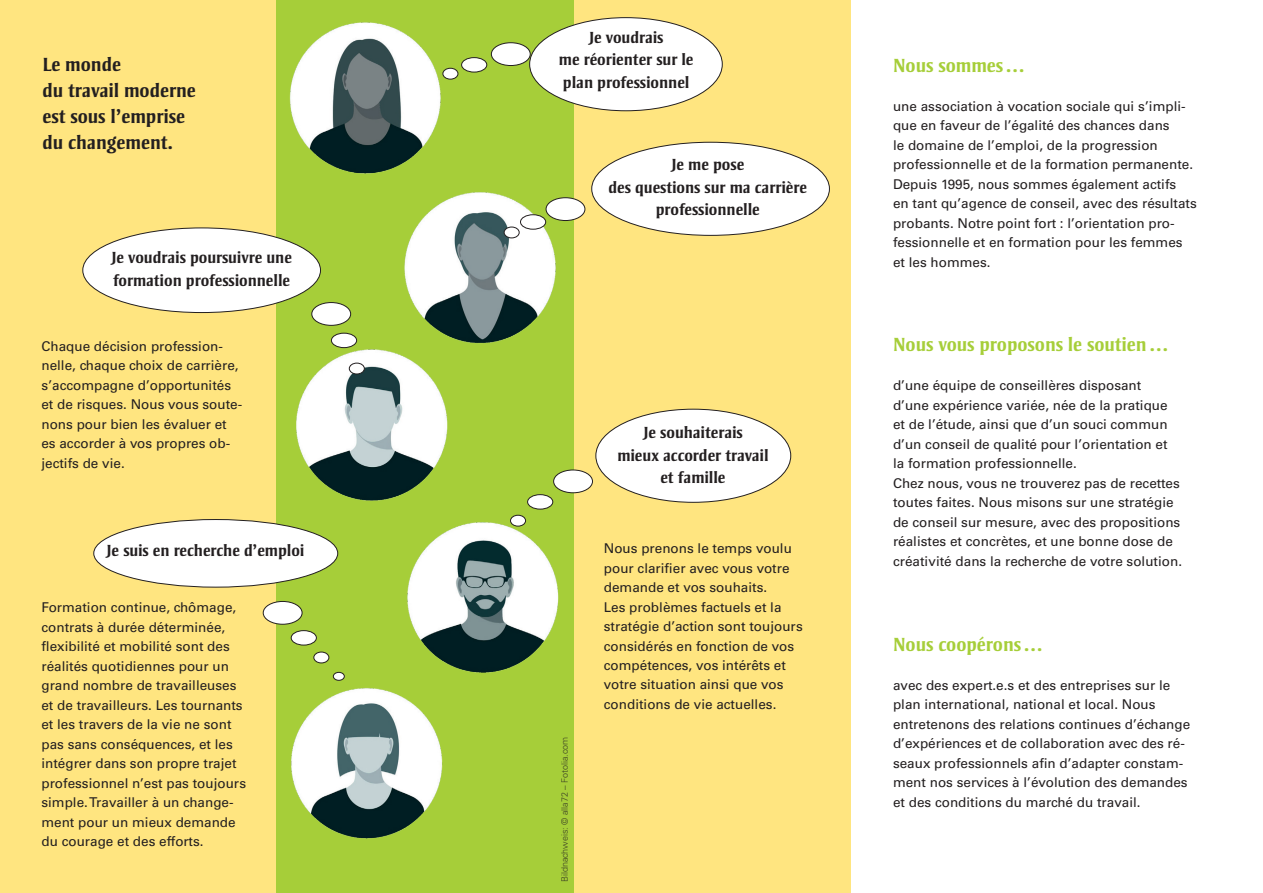
<style>
.page{position:relative;width:1263px;height:893px;background:#fff}
.page>*{position:absolute;margin:0;border:0;box-sizing:border-box;transform-origin:0 0}
.t1{font:700 19.5px/26.2px "Strayhorn MT Std";color:#231f20}
.t2{font:700 19.5px "Strayhorn MT Std";color:#a6ce39}
.t3{font:700 16.5px/22.5px "Strayhorn MT Std";color:#231f20;text-align:center}
.t4{font:13.5px/19.5px "Univers LT Std";color:#231f20}
.t5{font:300 9px "Univers LT Std";color:#231f20}
</style>
<div class="page">
<div style="left:0;top:0;width:850px;height:893px;background:#ffe580"></div>
<div style="left:276px;top:0;width:298px;height:893px;background:#a6ce39"></div>
<img style="left:404px;top:192px;width:165px;height:152px">
<img style="left:296px;top:345px;width:152px;height:156px">
<img style="left:289px;top:22px;width:166px;height:152px">
<div style="left:349px;top:363px;width:15px;height:11px;background:#fff;border-radius:50%"></div>
<div style="left:349px;top:363px;width:16px;height:11px;border:1px solid #231f20;border-radius:50%"></div>
<div style="left:331px;top:333px;width:26px;height:15px;background:#fff;border-radius:50%"></div>
<div style="left:331px;top:333px;width:26px;height:15px;border:1px solid #231f20;border-radius:50%"></div>
<div style="left:312px;top:303px;width:39px;height:22px;background:#fff;border-radius:50%"></div>
<div style="left:312px;top:302px;width:39px;height:24px;border:1px solid #231f20;border-radius:50%"></div>
<div style="left:83px;top:228px;width:237px;height:85px;background:#fff;border-radius:50%"></div>
<div style="left:443px;top:68px;width:15px;height:11px;background:#fff;border-radius:50%"></div>
<div style="left:443px;top:68px;width:15px;height:11px;border:1px solid #231f20;border-radius:50%"></div>
<div style="left:462px;top:58px;width:25px;height:14px;background:#fff;border-radius:50%"></div>
<div style="left:461px;top:57px;width:26px;height:15px;border:1px solid #231f20;border-radius:50%"></div>
<div style="left:491px;top:43px;width:39px;height:23px;background:#fff;border-radius:50%"></div>
<div style="left:491px;top:43px;width:39px;height:23px;border:1px solid #231f20;border-radius:50%"></div>
<div style="left:530px;top:18px;width:192px;height:93px;background:#fff;border-radius:50%"></div>
<div style="left:314px;top:652px;width:15px;height:11px;background:#fff;border-radius:50%"></div>
<div style="left:314px;top:652px;width:15px;height:11px;border:1px solid #231f20;border-radius:50%"></div>
<div style="left:291px;top:631px;width:25px;height:14px;background:#fff;border-radius:50%"></div>
<div style="left:291px;top:630px;width:26px;height:15px;border:1px solid #231f20;border-radius:50%"></div>
<div style="left:263px;top:601px;width:39px;height:23px;background:#fff;border-radius:50%"></div>
<div style="left:263px;top:601px;width:39px;height:23px;border:1px solid #231f20;border-radius:50%"></div>
<div style="left:94px;top:519px;width:244px;height:68px;background:#fff;border-radius:50%"></div>
<div style="left:504px;top:227px;width:15px;height:11px;background:#fff;border-radius:50%"></div>
<div style="left:504px;top:227px;width:15px;height:11px;border:1px solid #231f20;border-radius:50%"></div>
<div style="left:520px;top:215px;width:26px;height:14px;background:#fff;border-radius:50%"></div>
<div style="left:520px;top:215px;width:26px;height:14px;border:1px solid #231f20;border-radius:50%"></div>
<div style="left:546px;top:198px;width:39px;height:23px;background:#fff;border-radius:50%"></div>
<div style="left:546px;top:198px;width:39px;height:23px;border:1px solid #231f20;border-radius:50%"></div>
<div style="left:592px;top:142px;width:237px;height:93px;background:#fff;border-radius:50%"></div>
<div style="left:528px;top:495px;width:25px;height:14px;background:#fff;border-radius:50%"></div>
<div style="left:527px;top:494px;width:26px;height:15px;border:1px solid #231f20;border-radius:50%"></div>
<div style="left:554px;top:470px;width:38px;height:23px;background:#fff;border-radius:50%"></div>
<div style="left:553px;top:470px;width:40px;height:23px;border:1px solid #231f20;border-radius:50%"></div>
<div style="left:596px;top:409px;width:195px;height:93px;background:#fff;border-radius:50%"></div>
<img style="left:407px;top:514px;width:152px;height:159px">
<img style="left:291px;top:678px;width:152px;height:161px">
<div style="left:333px;top:672px;width:11px;height:8px;background:#fff;border-radius:50%"></div>
<div style="left:333px;top:672px;width:11px;height:8px;border:1px solid #231f20;border-radius:50%"></div>
<h1 class="t1" style="left:43px;top:51px;width:155px">Le monde<br>du travail moderne est sous l’emprise du changement.</h1>
<p class="t3" style="left:111px;top:247px;width:182px;text-align:left">Je voudrais poursuivre une formation professionnelle</p>
<p class="t4" style="left:41px;top:336px;width:202px">Chaque décision profession&shy;nelle, chaque choix de carrière, s’accompagne d’opportunités et de risques. Nous vous soute&shy;nons pour bien les évaluer et es accorder à vos propres ob&shy;jectifs de vie.</p>
<p class="t3" style="left:106px;top:540px;width:200px">Je suis en recherche d’emploi</p>
<p class="t4" style="left:41px;top:598px;width:206px">Formation continue, chômage, contrats à durée déterminée, flexibilité et mobilité sont des réalités quotidiennes pour un grand nombre de travailleuses et de travailleurs. Les tournants et les travers de la vie ne sont pas sans conséquences, et les intégrer dans son propre trajet professionnel n’est pas toujours simple. Travailler à un change&shy;ment pour un mieux demande du courage et des efforts.</p>
<p class="t3" style="left:559px;top:26px;width:136px">Je voudrais<br>me réorienter sur le plan professionnel</p>
<p class="t3" style="left:608px;top:153px;width:200px">Je me pose<br>des questions sur ma carrière professionnelle</p>
<p class="t3" style="left:617px;top:422px;width:153px">Je souhaiterais<br>mieux accorder travail et famille</p>
<p class="t5" style="left:559px;top:882px;width:147px;rotate:-90deg">Bildnachweis: © alla72 – Fotolia.com</p>
<p class="t4" style="left:604px;top:539px;width:201px">Nous prenons le temps voulu pour clarifier avec vous votre demande et vos souhaits.<br>Les problèmes factuels et la stratégie d’action sont toujours considérés en fonction de vos compétences, vos intérêts et votre situation ainsi que vos conditions de vie actuelles.</p>
<h1 class="t2" style="left:893px;top:54px;width:134px">Nous sommes…</h1>
<p class="t4" style="left:893px;top:96px;width:305px">une association à vocation sociale qui s’impli&shy;que en faveur de l’égalité des chances dans<br>le domaine de l’emploi, de la progression professionnelle et de la formation permanente.<br>Depuis 1995, nous sommes également actifs<br>en tant qu’agence de conseil, avec des résultats probants. Notre point fort : l’orientation pro&shy;fessionnelle et en formation pour les femmes et les hommes.</p>
<h1 class="t2" style="left:893px;top:333px;width:277px">Nous vous proposons le soutien…</h1>
<p class="t4" style="left:893px;top:376px;width:291px">d’une équipe de conseillères disposant<br>d’une expérience variée, née de la pratique et de l’étude, ainsi que d’un souci commun d’un conseil de qualité pour l’orientation et la formation professionnelle.<br>Chez nous, vous ne trouverez pas de recettes toutes faites. Nous misons sur une stratégie de conseil sur mesure, avec des propositions réalistes et concrètes, et une bonne dose de créativité dans la recherche de votre solution.</p>
<h1 class="t2" style="left:893px;top:633px;width:152px">Nous coopérons…</h1>
<p class="t4" style="left:893px;top:675px;width:299px">avec des expert.e.s et des entreprises sur le plan international, national et local. Nous entretenons des relations continues d’échange d’expériences et de collaboration avec des ré&shy;seaux professionnels afin d’adapter constam&shy;ment nos services à l’évolution des demandes et des conditions du marché du travail.</p>
</div>
